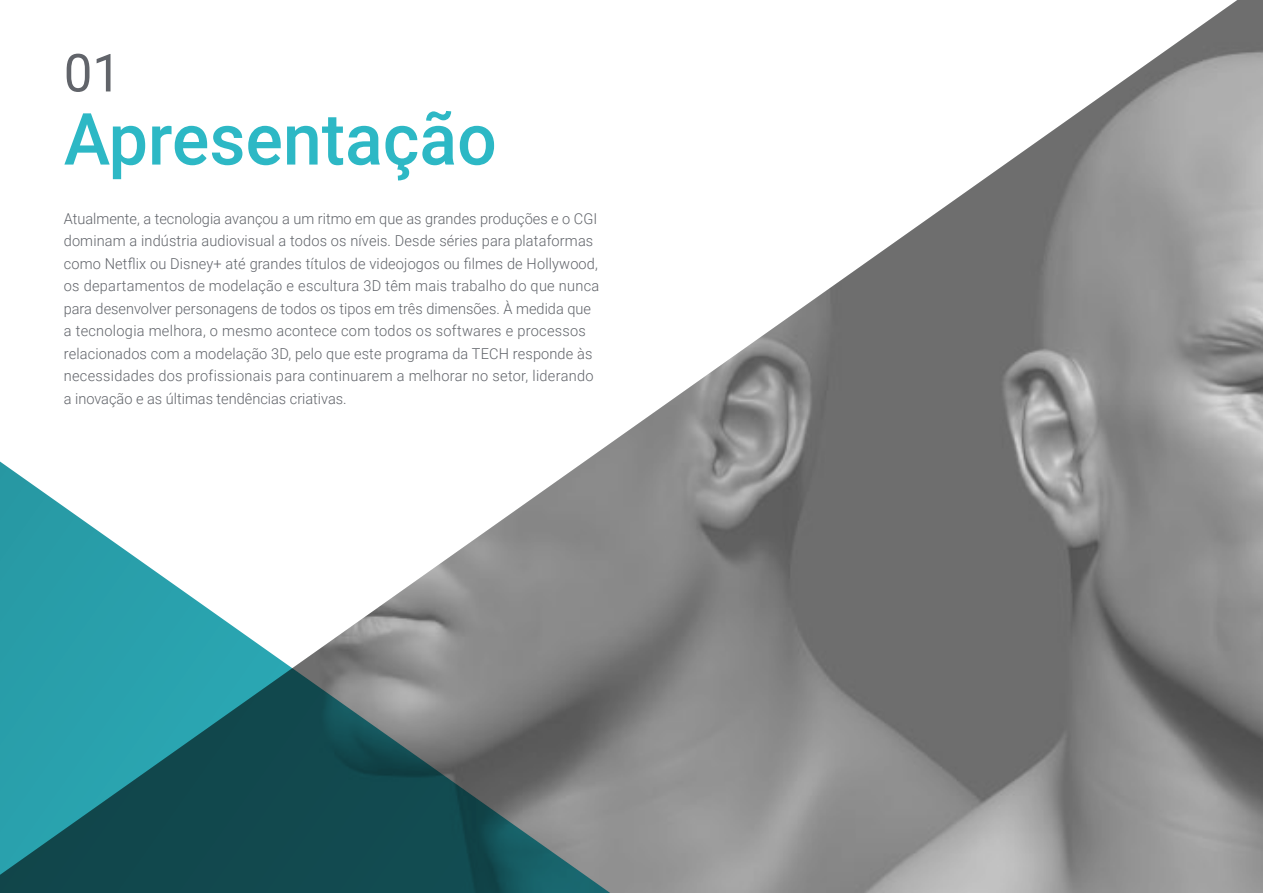
<style>
.page{position:relative;width:1263px;height:893px;background:#fff}
.page>*{position:absolute;margin:0;border:0;box-sizing:border-box;transform-origin:0 0}
.t1{font:500 72px "Roboto";color:#2db8c5}
.t2{font:52.5px "Roboto";color:#61646a}
.t3{font:300 15px/22.5px "Roboto";letter-spacing:.01em;color:#61646a}
</style>
<div class="page">
<img style="left:607px;top:0;width:656px;height:893px">
<svg style="left:0;top:446px;width:640px;height:447px"></svg>
<h2 class="t2" style="left:64px;top:36px;width:59px">01</h2>
<h1 class="t1" style="left:64px;top:89px;width:435px">Apresentação</h1>
<p class="t3" style="left:64px;top:207px;width:537px">Atualmente, a tecnologia avançou a um ritmo em que as grandes produções e o CGI dominam a indústria audiovisual a todos os níveis. Desde séries para plataformas como Netflix ou Disney+ até grandes títulos de videojogos ou filmes de Hollywood, os departamentos de modelação e escultura 3D têm mais trabalho do que nunca para desenvolver personagens de todos os tipos em três dimensões. À medida que a tecnologia melhora, o mesmo acontece com todos os softwares e processos relacionados com a modelação 3D, pelo que este programa da TECH responde às necessidades dos profissionais para continuarem a melhorar no setor, liderando a inovação e as últimas tendências criativas.</p>
</div>
